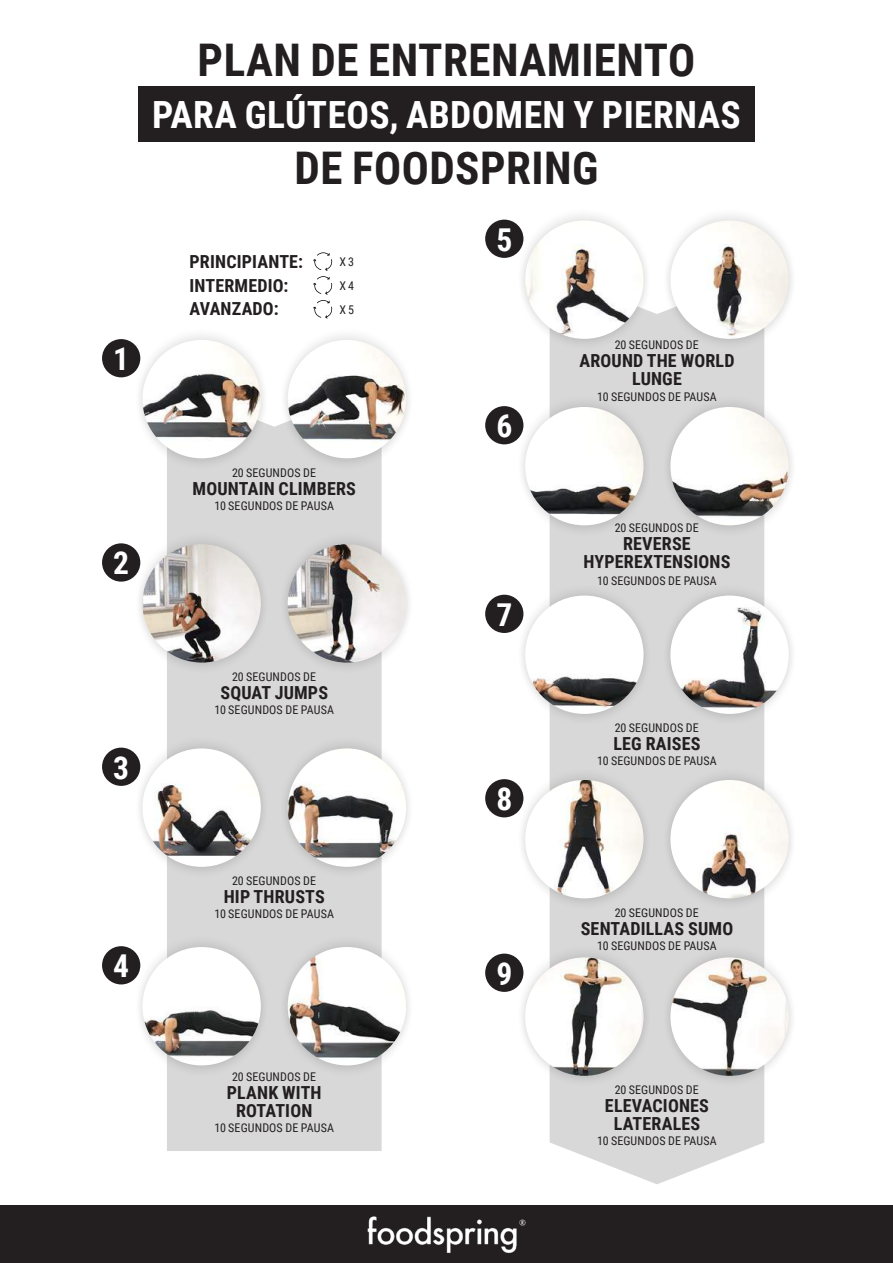
<style>
.page{position:relative;width:893px;height:1263px;background:#fff}
.page>*{position:absolute;margin:0;border:0;box-sizing:border-box;transform-origin:0 0}
.t1{font:700 45px "Roboto Condensed";letter-spacing:.01em;color:#231f20}
.t2{font:700 37.5px "Roboto Condensed";letter-spacing:.01em;color:#fff}
.t3{font:700 31.5px "Roboto Condensed";color:#fff}
.t4{font:700 18px/18px "Roboto Condensed";letter-spacing:.01em;color:#231f20;text-align:center}
.t5{font:12px/23.9px "Roboto Condensed";letter-spacing:.01em;color:#231f20;text-align:justify}
</style>
<div class="page">
<div style="left:0;top:1205px;width:893px;height:58px;background:#231f20"></div>
<img style="left:367px;top:1216px;width:159px;height:37px">
<div style="left:138px;top:87px;width:617px;height:55px;background:#231f20"></div>
<div style="left:167px;top:463px;width:215px;height:688px;background:#d8d8d8"></div>
<svg style="left:550px;top:344px;width:214px;height:840px;background:#dbdbdb"></svg>
<div style="left:133px;top:327px;width:282px;height:136px;background:#231f20;opacity:.1"></div>
<div style="left:134px;top:336px;width:135px;height:134px;background:#231f20;opacity:.11"></div>
<img style="left:142px;top:340px;width:119px;height:118px;border-radius:59px">
<div style="left:279px;top:336px;width:135px;height:134px;background:#231f20;opacity:.11"></div>
<img style="left:288px;top:340px;width:118px;height:118px;border-radius:59px">
<div style="left:102px;top:339px;width:38px;height:38px;background:#231f20;border-radius:50%"></div>
<div style="left:516px;top:207px;width:282px;height:137px;background:#231f20;opacity:.1"></div>
<div style="left:517px;top:216px;width:134px;height:135px;background:#231f20;opacity:.11"></div>
<img style="left:525px;top:220px;width:118px;height:119px;border-radius:59px">
<div style="left:662px;top:216px;width:135px;height:135px;background:#231f20;opacity:.11"></div>
<img style="left:670px;top:220px;width:119px;height:119px;border-radius:59px">
<div style="left:485px;top:220px;width:38px;height:38px;background:#231f20;border-radius:50%"></div>
<div style="left:516px;top:394px;width:282px;height:136px;background:#231f20;opacity:.1"></div>
<div style="left:517px;top:403px;width:134px;height:134px;background:#231f20;opacity:.11"></div>
<img style="left:525px;top:407px;width:118px;height:118px;border-radius:59px">
<div style="left:662px;top:403px;width:135px;height:134px;background:#231f20;opacity:.11"></div>
<img style="left:670px;top:407px;width:119px;height:118px;border-radius:59px">
<div style="left:485px;top:406px;width:38px;height:38px;background:#231f20;border-radius:50%"></div>
<div style="left:516px;top:582px;width:282px;height:137px;background:#231f20;opacity:.1"></div>
<div style="left:517px;top:591px;width:134px;height:135px;background:#231f20;opacity:.11"></div>
<img style="left:525px;top:595px;width:118px;height:119px;border-radius:59px">
<div style="left:662px;top:591px;width:135px;height:135px;background:#231f20;opacity:.11"></div>
<img style="left:670px;top:595px;width:119px;height:119px;border-radius:59px">
<div style="left:485px;top:595px;width:38px;height:38px;background:#231f20;border-radius:50%"></div>
<div style="left:516px;top:767px;width:282px;height:136px;background:#231f20;opacity:.1"></div>
<div style="left:517px;top:776px;width:134px;height:134px;background:#231f20;opacity:.11"></div>
<img style="left:525px;top:780px;width:118px;height:118px;border-radius:59px">
<div style="left:662px;top:776px;width:135px;height:134px;background:#231f20;opacity:.11"></div>
<img style="left:670px;top:780px;width:119px;height:118px;border-radius:59px">
<div style="left:485px;top:779px;width:38px;height:38px;background:#231f20;border-radius:50%"></div>
<div style="left:516px;top:944px;width:282px;height:137px;background:#231f20;opacity:.1"></div>
<div style="left:517px;top:953px;width:134px;height:135px;background:#231f20;opacity:.11"></div>
<img style="left:525px;top:957px;width:118px;height:119px;border-radius:59px">
<div style="left:662px;top:953px;width:135px;height:135px;background:#231f20;opacity:.11"></div>
<img style="left:670px;top:957px;width:119px;height:119px;border-radius:59px">
<div style="left:485px;top:953px;width:38px;height:39px;background:#231f20;border-radius:50%"></div>
<div style="left:133px;top:531px;width:282px;height:137px;background:#231f20;opacity:.1"></div>
<div style="left:134px;top:540px;width:135px;height:135px;background:#231f20;opacity:.11"></div>
<img style="left:142px;top:544px;width:119px;height:119px;border-radius:59px">
<div style="left:279px;top:540px;width:135px;height:135px;background:#231f20;opacity:.11"></div>
<img style="left:288px;top:544px;width:118px;height:119px;border-radius:59px">
<div style="left:102px;top:543px;width:38px;height:39px;background:#231f20;border-radius:50%"></div>
<div style="left:133px;top:735px;width:282px;height:137px;background:#231f20;opacity:.1"></div>
<div style="left:134px;top:744px;width:135px;height:135px;background:#231f20;opacity:.11"></div>
<img style="left:142px;top:748px;width:119px;height:119px;border-radius:59px">
<div style="left:279px;top:744px;width:135px;height:135px;background:#231f20;opacity:.11"></div>
<img style="left:288px;top:748px;width:118px;height:119px;border-radius:59px">
<div style="left:102px;top:748px;width:38px;height:38px;background:#231f20;border-radius:50%"></div>
<div style="left:133px;top:934px;width:282px;height:136px;background:#231f20;opacity:.1"></div>
<div style="left:134px;top:943px;width:135px;height:134px;background:#231f20;opacity:.11"></div>
<img style="left:142px;top:947px;width:119px;height:118px;border-radius:59px">
<div style="left:279px;top:943px;width:135px;height:134px;background:#231f20;opacity:.11"></div>
<img style="left:288px;top:947px;width:118px;height:118px;border-radius:59px">
<div style="left:102px;top:946px;width:38px;height:38px;background:#231f20;border-radius:50%"></div>
<svg style="left:313px;top:252px;width:19px;height:67px"></svg>
<h3 class="t3" style="left:113px;top:337px;width:17px">1</h3>
<h3 class="t3" style="left:113px;top:541px;width:17px">2</h3>
<h3 class="t3" style="left:113px;top:745px;width:17px">3</h3>
<h1 class="t1" style="left:198px;top:29px;width:499px">PLAN DE ENTRENAMIENTO</h1>
<h2 class="t2" style="left:152px;top:89px;width:590px">PARA GLÚTEOS, ABDOMEN Y PIERNAS</h2>
<h1 class="t1" style="left:295px;top:137px;width:305px">DE FOODSPRING</h1>
<h3 class="t4" style="left:190px;top:249px;width:115px;line-height:23.9px;text-align:left">PRINCIPIANTE:<br>INTERMEDIO:<br>AVANZADO:</h3>
<p class="t5" style="left:339px;top:250px;width:16px">X 3<br>X 4<br>X 5</p>
<p class="t5" style="left:232px;top:460px;width:85px">20 SEGUNDOS DE</p>
<h3 class="t4" style="left:193px;top:479px;width:165px">MOUNTAIN CLIMBERS</h3>
<p class="t5" style="left:214px;top:493px;width:121px">10 SEGUNDOS DE PAUSA</p>
<p class="t5" style="left:232px;top:664px;width:85px">20 SEGUNDOS DE</p>
<h3 class="t4" style="left:220px;top:683px;width:109px">SQUAT JUMPS</h3>
<p class="t5" style="left:214px;top:697px;width:121px">10 SEGUNDOS DE PAUSA</p>
<h3 class="t3" style="left:496px;top:217px;width:17px">5</h3>
<h3 class="t3" style="left:496px;top:404px;width:17px">6</h3>
<h3 class="t3" style="left:496px;top:592px;width:17px">7</h3>
<h3 class="t3" style="left:496px;top:777px;width:17px">8</h3>
<p class="t5" style="left:615px;top:332px;width:85px">20 SEGUNDOS DE</p>
<h3 class="t4" style="left:579px;top:351px;width:157px">AROUND THE WORLD<br>LUNGE</h3>
<p class="t5" style="left:597px;top:385px;width:121px">10 SEGUNDOS DE PAUSA</p>
<p class="t5" style="left:615px;top:515px;width:85px">20 SEGUNDOS DE</p>
<h3 class="t4" style="left:583px;top:534px;width:148px">REVERSE<br>HYPEREXTENSIONS</h3>
<p class="t5" style="left:597px;top:568px;width:121px">10 SEGUNDOS DE PAUSA</p>
<p class="t5" style="left:615px;top:716px;width:85px">20 SEGUNDOS DE</p>
<h3 class="t4" style="left:613px;top:734px;width:89px">LEG RAISES</h3>
<p class="t5" style="left:597px;top:749px;width:121px">10 SEGUNDOS DE PAUSA</p>
<h3 class="t3" style="left:113px;top:944px;width:17px">4</h3>
<p class="t5" style="left:232px;top:869px;width:85px">20 SEGUNDOS DE</p>
<h3 class="t4" style="left:224px;top:887px;width:103px">HIP THRUSTS</h3>
<p class="t5" style="left:214px;top:902px;width:121px">10 SEGUNDOS DE PAUSA</p>
<h3 class="t3" style="left:496px;top:951px;width:17px">9</h3>
<p class="t5" style="left:615px;top:900px;width:85px">20 SEGUNDOS DE</p>
<h3 class="t4" style="left:581px;top:919px;width:154px">SENTADILLAS SUMO</h3>
<p class="t5" style="left:597px;top:933px;width:121px">10 SEGUNDOS DE PAUSA</p>
<p class="t5" style="left:232px;top:1064px;width:85px">20 SEGUNDOS DE</p>
<h3 class="t4" style="left:227px;top:1082px;width:96px">PLANK WITH<br>ROTATION</h3>
<p class="t5" style="left:214px;top:1115px;width:121px">10 SEGUNDOS DE PAUSA</p>
<p class="t5" style="left:615px;top:1077px;width:85px">20 SEGUNDOS DE</p>
<h3 class="t4" style="left:605px;top:1095px;width:106px">ELEVACIONES<br>LATERALES</h3>
<p class="t5" style="left:597px;top:1128px;width:121px">10 SEGUNDOS DE PAUSA</p>
</div>
